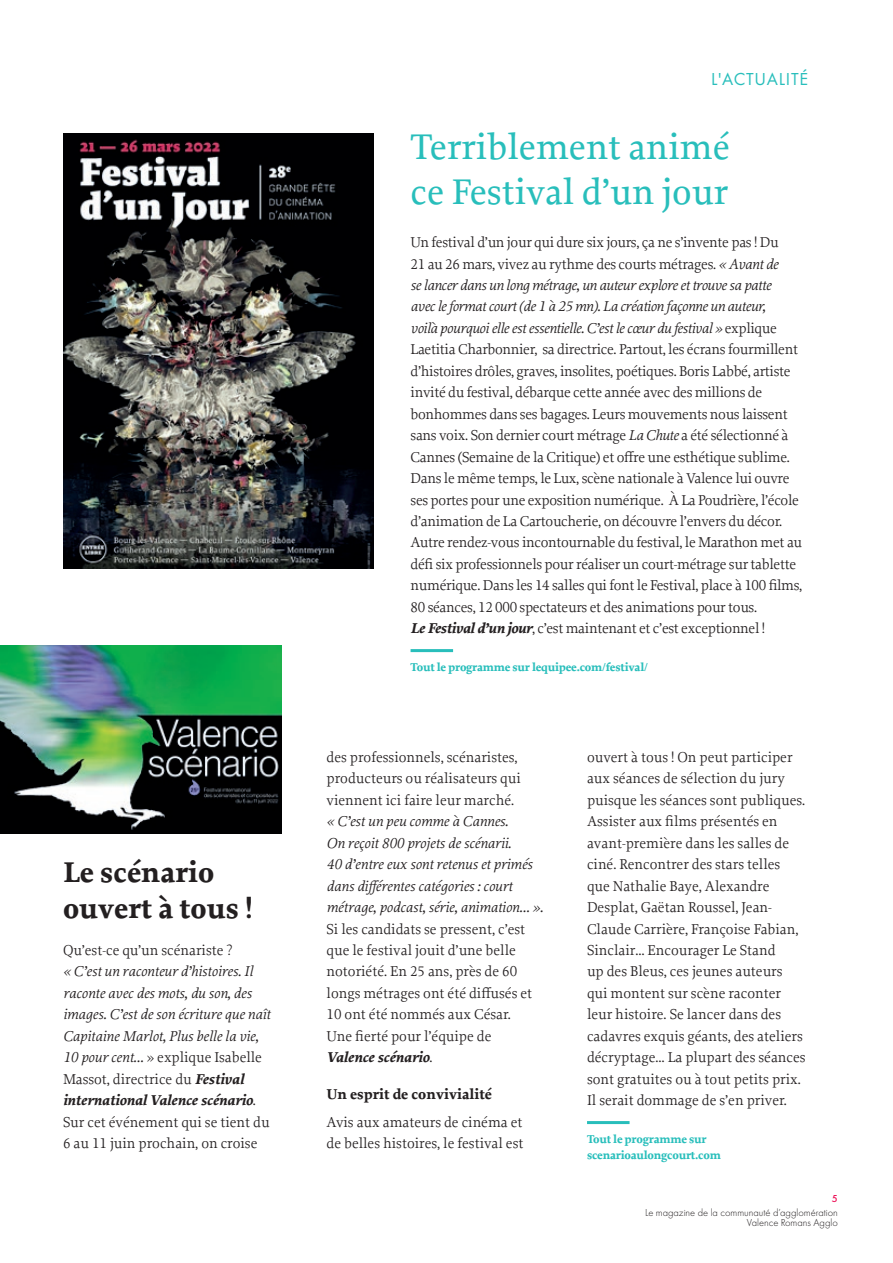
<style>
.page{position:relative;width:893px;height:1263px;background:#fff}
.page>*{position:absolute;margin:0;border:0;box-sizing:border-box;transform-origin:0 0}
.t1{font:500 37.5px/45px "Proforma";color:#28bebb}
.t2{font:700 30px/36px "Proforma";color:#231f20}
.t3{font:18px "Futura PT";letter-spacing:.04em;color:#28bebb}
.t4{font:15px/21.5px "Proforma";letter-spacing:-.02em;color:#231f20}
.t5{font:15px/21.5px "Proforma";color:#231f20}
.t6{font:italic 15px/21.5px "Proforma";color:#231f20}
.t7{font:700 15px "Proforma";color:#231f20}
.t8{font:700 12px/16.5px "Proforma";letter-spacing:-.02em;color:#28bebb}
.t9{font:300 10.5px/10.5px "Futura PT";color:#231f20;text-align:right}
.t10{font:500 10.5px "Futura PT";color:#ed1157}
.s1{font-style:normal}
.s2{font-weight:700}
.s3{font-style:italic}
.s4{font-weight:700;font-style:italic}
</style>
<div class="page">
<hr style="left:411px;top:649px;width:42px;height:3px;background:#28bebb">
<img style="left:63px;top:133px;width:311px;height:435px">
<hr style="left:587px;top:1121px;width:43px;height:3px;background:#28bebb">
<img style="left:0;top:645px;width:281px;height:188px">
<h2 class="t2" style="left:63px;top:854px;width:192px">Le scénario ouvert à tous !</h2>
<p class="t5" style="left:63px;top:939px;width:171px">Qu’est-ce qu’un scénariste ?</p>
<p class="t6" style="left:63px;top:960px;width:209px">« C’est un raconteur d’histoires. Il raconte avec des mots, du son, des images. C’est de son écriture que naît Capitaine Marlot, Plus belle la vie, 10 pour cent… <span class="s1">» explique Isabelle Massot, directrice du</span> <span class="s2">Festival international Valence scénario</span><span class="s1">.<br>Sur cet événement qui se tient du 6 au 11 juin prochain, on croise</span></p>
<p class="t3" style="left:711px;top:68px;width:98px">L'ACTUALITÉ</p>
<h1 class="t1" style="left:411px;top:124px;width:321px">Terriblement animé ce Festival d’un jour</h1>
<p class="t4" style="left:411px;top:231px;width:393px">Un festival d’un jour qui dure six jours, ça ne s’invente pas ! Du<br>21 au 26 mars, vivez au rythme des courts métrages. <span class="s3">« Avant de<br>se lancer dans un long métrage, un auteur explore et trouve sa patte<br>avec le format court (de 1 à 25 mn). La création façonne un auteur,<br>voilà pourquoi elle est essentielle. C’est le cœur du festival »</span> explique Laetitia Charbonnier, sa directrice. Partout, les écrans fourmillent d’histoires drôles, graves, insolites, poétiques. Boris Labbé, artiste invité du festival, débarque cette année avec des millions de bonhommes dans ses bagages. Leurs mouvements nous laissent sans voix. Son dernier court métrage <span class="s3">La Chute</span> a été sélectionné à Cannes (Semaine de la Critique) et offre une esthétique sublime.<br>Dans le même temps, le Lux, scène nationale à Valence lui ouvre ses portes pour une exposition numérique. À La Poudrière, l’école d’animation de La Cartoucherie, on découvre l’envers du décor.<br>Autre rendez-vous incontournable du festival, le Marathon met au défi six professionnels pour réaliser un court-métrage sur tablette numérique. Dans les 14 salles qui font le Festival, place à 100 films, 80 séances, 12 000 spectateurs et des animations pour tous.<br><span class="s4">Le Festival d’un jour</span>, c’est maintenant et c’est exceptionnel !</p>
<p class="t8" style="left:411px;top:659px;width:239px">Tout le programme sur lequipee.com/festival/</p>
<p class="t5" style="left:327px;top:746px;width:196px">des professionnels, scénaristes, producteurs ou réalisateurs qui viennent ici faire leur marché.</p>
<p class="t6" style="left:327px;top:810px;width:218px">« C’est un peu comme à Cannes.<br>On reçoit 800 projets de scénarii.<br>40 d’entre eux sont retenus et primés dans différentes catégories : court métrage, podcast, série, animation… ».</p>
<p class="t5" style="left:327px;top:918px;width:207px">Si les candidats se pressent, c’est que le festival jouit d’une belle notoriété. En 25 ans, près de 60 longs métrages ont été diffusés et<br>10 ont été nommés aux César.<br>Une fierté pour l’équipe de<br><span class="s4">Valence scénario</span>.</p>
<p class="t7" style="left:327px;top:1085px;width:167px">Un esprit de convivialité</p>
<p class="t5" style="left:327px;top:1111px;width:198px">Avis aux amateurs de cinéma et de belles histoires, le festival est</p>
<p class="t5" style="left:587px;top:746px;width:220px">ouvert à tous ! On peut participer aux séances de sélection du jury puisque les séances sont publiques.<br>Assister aux films présentés en avant-première dans les salles de ciné. Rencontrer des stars telles que Nathalie Baye, Alexandre Desplat, Gaëtan Roussel, Jean-Claude Carrière, Françoise Fabian, Sinclair… Encourager Le Stand<br>up des Bleus, ces jeunes auteurs qui montent sur scène raconter leur histoire. Se lancer dans des cadavres exquis géants, des ateliers décryptage… La plupart des séances sont gratuites ou à tout petits prix.<br>Il serait dommage de s’en priver.</p>
<p class="t8" style="left:587px;top:1130px;width:135px">Tout le programme sur scenarioaulongcourt.com</p>
<p class="t10" style="left:832px;top:1192px;width:7px">5</p>
<p class="t9" style="left:645px;top:1207px;width:194px">Le magazine de la communauté d’agglomération<br>Valence Romans Agglo</p>
</div>
